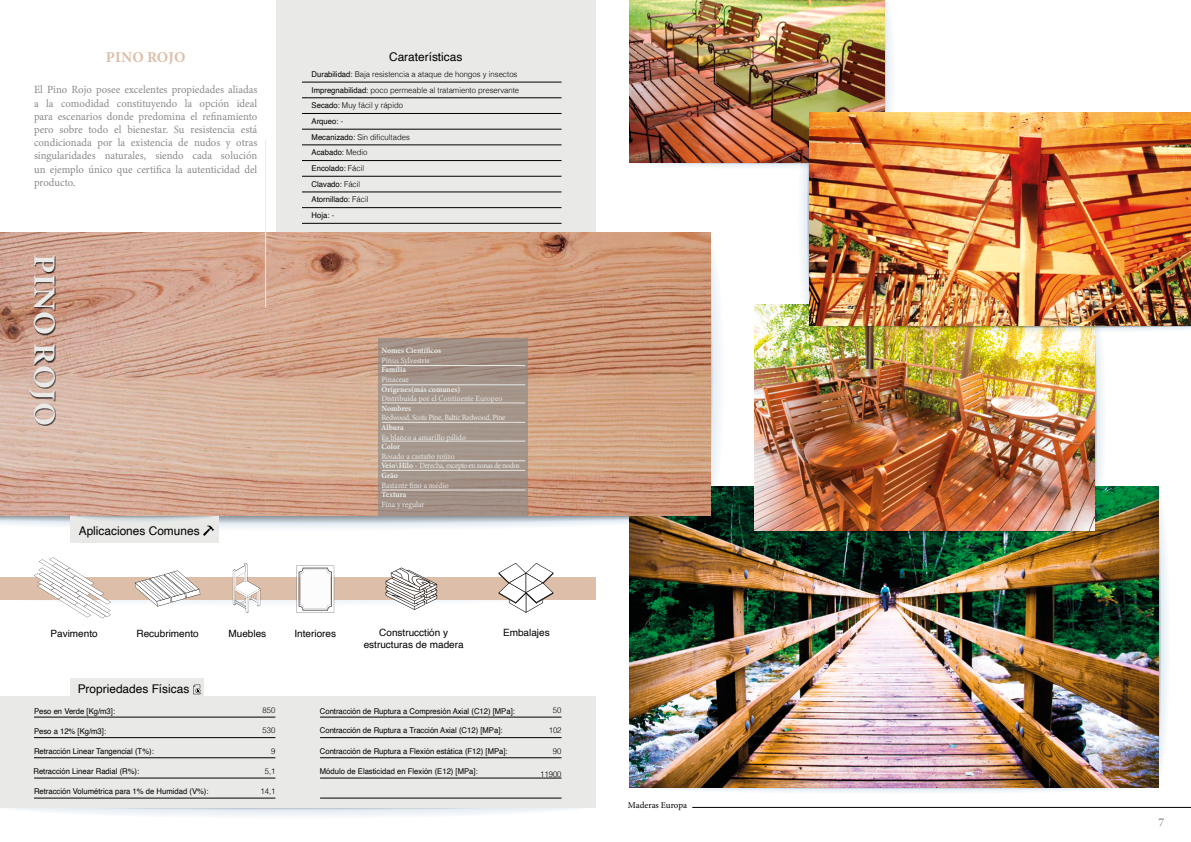
<style>
.page{position:relative;width:1191px;height:842px;background:#fff}
.page>*{position:absolute;margin:0;border:0;box-sizing:border-box;transform-origin:0 0}
.t1{font:31px "Minion Variable Concept";letter-spacing:.05em;color:#e9eae8}
.t2{font:15px "Minion Variable Concept";letter-spacing:.035em;color:#ddbfa9}
.t3{font:12px "Helvetica";color:#000}
.t4{font:12px "Minion Variable Concept";color:#898989}
.t5{font:11px/13.2px "Minion Variable Concept";color:#898989;text-align:justify;scale:.96 1}
.t6{font:10px "Helvetica";color:#000}
.t7{font:9px "Minion Pro";color:#000}
.t8{font:8px "Helvetica";color:#000;scale:.96 1}
.t9{font:8px/9.6px "Minion Variable Concept";color:#e9eae8;scale:.96 1}
.t10{font:300 8px "Helvetica";color:#000;scale:.96 1}
.s1{font-weight:400}
.s2{font-weight:300}
</style>
<div class="page">
<hr style="left:692px;top:807px;width:499px;height:1px;background:#000">
<svg style="left:9px;top:808px;width:569px;height:8px"></svg>
<div style="left:0;top:696px;width:595px;height:112px;background:#e9eae8"></div>
<hr style="left:34px;top:798px;width:241px;height:1px;background:#000">
<hr style="left:320px;top:798px;width:241px;height:1px;background:#000">
<img style="left:0;top:0;width:1191px;height:794px">
<img style="left:809px;top:112px;width:382px;height:214px">
<h2 class="t2" style="left:106px;top:47px;width:81px">PINO ROJO</h2>
<h3 class="t3" style="left:389px;top:47px;width:75px">Caraterísticas</h3>
<p class="t5" style="left:34px;top:83px;width:234px">El Pino Rojo posee excelentes propiedades aliadas a la comodidad constituyendo la opción ideal para escenarios donde predomina el refinamiento pero sobre todo el bienestar. Su resistencia está condicionada por la existencia de nudos y otras singularidades naturales, siendo cada solución un ejemplo único que certifica la autenticidad del producto.</p>
<p class="t10" style="left:312px;top:67px;width:216px"><span class="s1">Durabilidad:</span> Baja resistencia a ataque de hongos y insectos</p>
<p class="t10" style="left:312px;top:83px;width:218px"><span class="s1">Impregnabilidad:</span> poco permeable al tratamiento preservante</p>
<p class="t10" style="left:312px;top:99px;width:97px"><span class="s1">Secado:</span> Muy fácil y rápido</p>
<p class="t8" style="left:312px;top:115px;width:34px">Arqueo: <span class="s2">-</span></p>
<p class="t10" style="left:312px;top:130px;width:104px"><span class="s1">Mecanizado:</span> Sin dificultades</p>
<p class="t8" style="left:312px;top:146px;width:60px">Acabado: <span class="s2">Medio</span></p>
<p class="t8" style="left:312px;top:162px;width:56px">Encolado: <span class="s2">Fácil</span></p>
<p class="t8" style="left:312px;top:178px;width:52px">Clavado: <span class="s2">Fácil</span></p>
<p class="t8" style="left:312px;top:193px;width:61px">Atornillado: <span class="s2">Fácil</span></p>
<h1 class="t1" style="left:66px;top:254px;width:172px;rotate:90deg">PINO ROJO</h1>
<h3 class="t3" style="left:79px;top:521px;width:122px">Aplicaciones Comunes</h3>
<p class="t8" style="left:312px;top:209px;width:25px">Hoja: <span class="s2">-</span></p>
<p class="t9" style="left:381px;top:346px;width:146px">Nomes Científicos<br>Pinus Sylvestris<br>Família<br>Pinaceae<br>Orígenes(más comunes)<br>Distribuida por el Continente Europeo<br>Nombres<br>Redwood, Scots Pine, Baltic Redwood, Pine<br>Albura<br>Es blanco a amarillo pálido<br>Color<br>Rosado a castaño rojizo<br>Veio\Hilo - Derecha, excepto en zonas de nodos<br>Grão<br>Bastante fino a médio<br>Textura<br>Fina y regular</p>
<p class="t6" style="left:51px;top:625px;width:49px">Pavimento</p>
<p class="t6" style="left:228px;top:625px;width:39px">Muebles</p>
<p class="t6" style="left:379px;top:625px;width:70px">Construcctión y</p>
<p class="t6" style="left:503px;top:625px;width:48px">Embalajes</p>
<p class="t6" style="left:364px;top:637px;width:102px">estructuras de madera</p>
<p class="t6" style="left:136px;top:625px;width:64px">Recubrimento</p>
<p class="t6" style="left:294px;top:625px;width:43px">Interiores</p>
<h3 class="t3" style="left:78px;top:680px;width:113px">Propriedades Físicas</h3>
<p class="t8" style="left:34px;top:705px;width:86px">Peso en Verde [Kg/m3]:</p>
<p class="t10" style="left:263px;top:704px;width:15px">850</p>
<p class="t10" style="left:553px;top:704px;width:10px">50</p>
<p class="t8" style="left:320px;top:704px;width:205px">Contracción de Ruptura a Compresión Axial (C12) [MPa]:</p>
<p class="t8" style="left:34px;top:725px;width:77px">Peso a 12% [Kg/m3]:</p>
<p class="t8" style="left:320px;top:724px;width:192px">Contracción de Ruptura a Tracción Axial (C12) [MPa]:</p>
<p class="t10" style="left:263px;top:723px;width:15px">530</p>
<p class="t10" style="left:549px;top:723px;width:15px">102</p>
<p class="t8" style="left:34px;top:745px;width:126px">Retracción Linear Tangencial (T%):</p>
<p class="t8" style="left:320px;top:745px;width:197px">Contracción de Ruptura a Flexión estática (F12) [MPa]:</p>
<p class="t10" style="left:271px;top:744px;width:6px">9</p>
<p class="t10" style="left:553px;top:744px;width:10px">90</p>
<p class="t8" style="left:33px;top:765px;width:112px">Retracción Linear Radial (R%):</p>
<p class="t10" style="left:265px;top:764px;width:13px">5,1</p>
<p class="t10" style="left:540px;top:767px;width:24px">11900</p>
<p class="t8" style="left:320px;top:765px;width:166px">Módulo de Elasticidad en Flexión (E12) [MPa]:</p>
<p class="t8" style="left:34px;top:785px;width:183px">Retracción Volumétrica para 1% de Humidad (V%):</p>
<p class="t10" style="left:260px;top:784px;width:17px">14,1</p>
<p class="t7" style="left:628px;top:799px;width:61px">Maderas Europa</p>
<h3 class="t4" style="left:1158px;top:814px;width:7px">7</h3>
</div>
